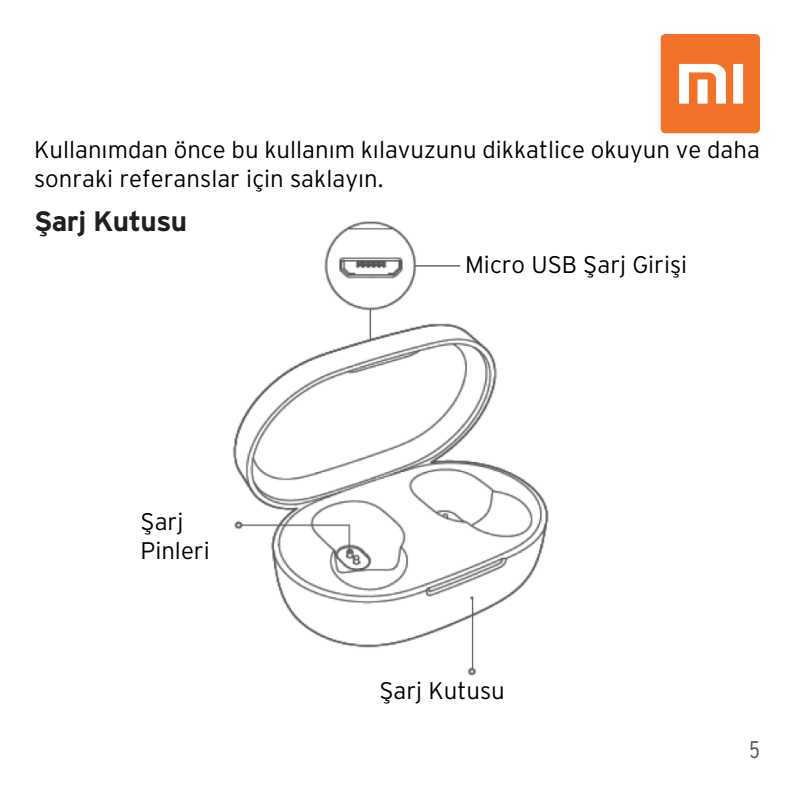
<style>
.page{position:relative;width:794px;height:794px;background:#fff}
.page>*{position:absolute;margin:0;border:0;box-sizing:border-box;transform-origin:0 0}
.t1{font:28px "Interstate Bold TR";letter-spacing:-.02em;color:#231f20}
.t2{font:24px/28.8px "Interstate Light TR";color:#000001}
.t3{font:24px "Interstate Light Condensed TR";color:#57585a}
</style>
<div class="page">
<svg style="left:660px;top:34px;width:100px;height:99px"></svg>
<img style="left:232px;top:221px;width:317px;height:455px">
<div style="left:465px;top:255px;width:259px;height:32px;background:#fff"></div>
<div style="left:140px;top:513px;width:94px;height:60px;background:#fff"></div>
<p class="t2" style="left:34px;top:135px;width:727px">Kullanımdan önce bu kullanım kılavuzunu dikkatlice okuyun ve daha sonraki referanslar için saklayın.</p>
<p class="t1" style="left:34px;top:205px;width:155px">Şarj Kutusu</p>
<p class="t2" style="left:140px;top:507px;width:44px">Şarj</p>
<p class="t2" style="left:140px;top:536px;width:71px">Pinleri</p>
<p class="t2" style="left:465px;top:250px;width:224px">Micro USB Şarj Girişi</p>
<p class="t2" style="left:379px;top:675px;width:127px">Şarj Kutusu</p>
<p class="t3" style="left:749px;top:736px;width:12px">5</p>
</div>
